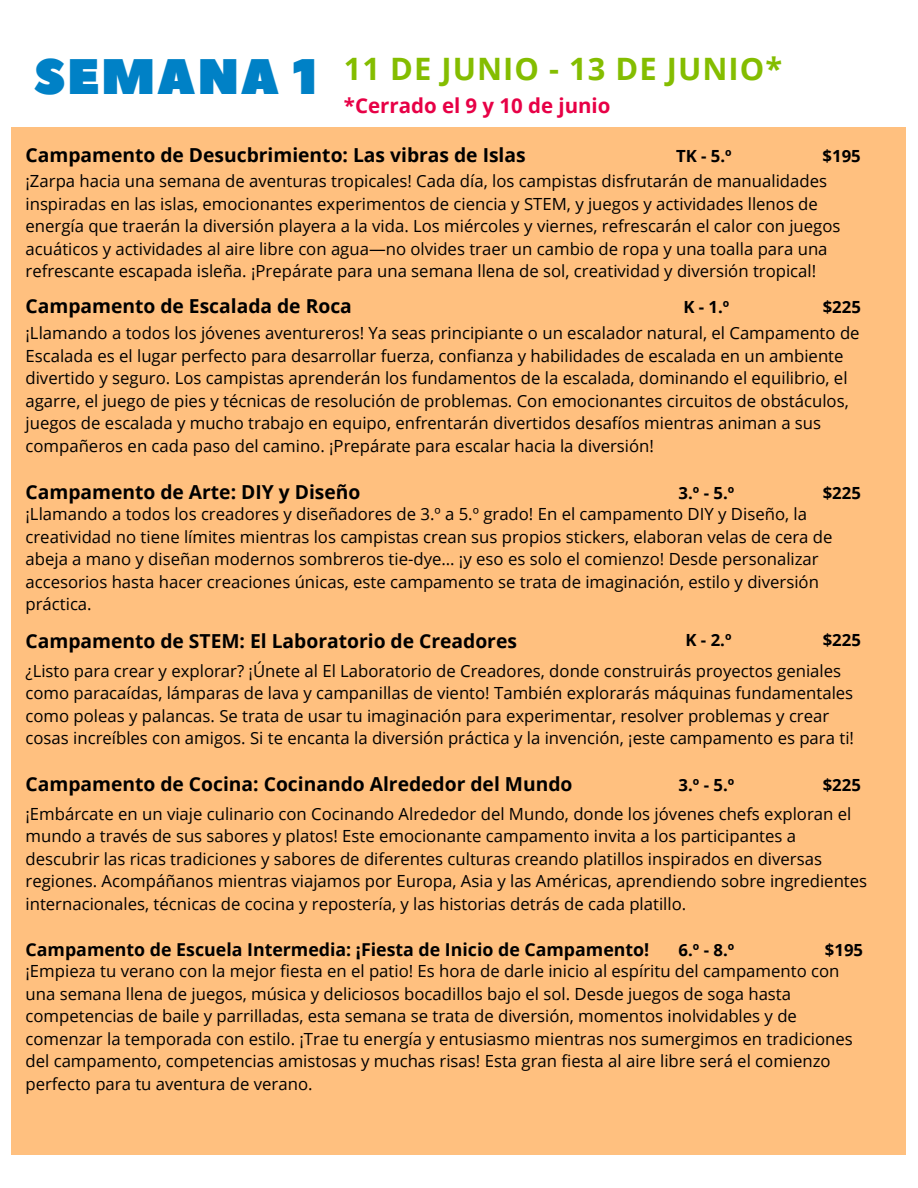
<style>
.page{position:relative;width:918px;height:1188px;background:#fff}
.page>*{position:absolute;margin:0;border:0;box-sizing:border-box;transform-origin:0 0}
.t1{font:49.8px "Peace Sans";letter-spacing:.035em;color:#0081c6}
.t2{font:700 30.9px "Open Sans";letter-spacing:.035em;color:#84bd00}
.t3{font:700 20.4px "Open Sans";color:#e70046}
.t4{font:700 19.35px "Open Sans";color:#000}
.t5{font:700 17.85px "Open Sans";color:#000}
.t6{font:16.8px/22.5px "Open Sans";color:#000}
.t7{font:700 16.8px "Open Sans";color:#000}
</style>
<div class="page">
<div style="left:12px;top:127px;width:894px;height:1027px;background:#ffc07f"></div>
<h5 class="t1" style="left:34px;top:44px;width:284px">SEMANA 1</h5>
<p class="t2" style="left:344px;top:47px;width:440px">11 DE JUNIO - 13 DE JUNIO*</p>
<h5 class="t3" style="left:344px;top:91px;width:268px">*Cerrado el 9 y 10 de junio</h5>
<h2 class="t4" style="left:26px;top:141px;width:502px">Campamento de Desucbrimiento: Las vibras de Islas</h2>
<h3 class="t7" style="left:676px;top:144px;width:57px">TK - 5.º</h3>
<h3 class="t7" style="left:823px;top:144px;width:40px">$195</h3>
<h1 class="t6" style="left:26px;top:169px;width:817px">¡Zarpa hacia una semana de aventuras tropicales! Cada día, los campistas disfrutarán de manualidades inspiradas en las islas, emocionantes experimentos de ciencia y STEM, y juegos y actividades llenos de energía que traerán la diversión playera a la vida. Los miércoles y viernes, refrescarán el calor con juegos acuáticos y actividades al aire libre con agua—no olvides traer un cambio de ropa y una toalla para una refrescante escapada isleña. ¡Prepárate para una semana llena de sol, creatividad y diversión tropical!</h1>
<h5 class="t4" style="left:26px;top:293px;width:328px">Campamento de Escalada de Roca</h5>
<h5 class="t7" style="left:684px;top:295px;width:47px">K - 1.º</h5>
<p class="t7" style="left:823px;top:295px;width:40px">$225</p>
<h3 class="t6" style="left:26px;top:321px;width:836px">¡Llamando a todos los jóvenes aventureros! Ya seas principiante o un escalador natural, el Campamento de Escalada es el lugar perfecto para desarrollar fuerza, confianza y habilidades de escalada en un ambiente divertido y seguro. Los campistas aprenderán los fundamentos de la escalada, dominando el equilibrio, el agarre, el juego de pies y técnicas de resolución de problemas. Con emocionantes circuitos de obstáculos, juegos de escalada y mucho trabajo en equipo, enfrentarán divertidos desafíos mientras animan a sus compañeros en cada paso del camino. ¡Prepárate para escalar hacia la diversión!</h3>
<h4 class="t4" style="left:26px;top:478px;width:336px">Campamento de Arte: DIY y Diseño</h4>
<h5 class="t7" style="left:679px;top:481px;width:57px">3.º - 5.º</h5>
<p class="t7" style="left:823px;top:481px;width:40px">$225</p>
<h3 class="t6" style="left:26px;top:503px;width:808px">¡Llamando a todos los creadores y diseñadores de 3.º a 5.º grado! En el campamento DIY y Diseño, la creatividad no tiene límites mientras los campistas crean sus propios stickers, elaboran velas de cera de abeja a mano y diseñan modernos sombreros tie-dye… ¡y eso es solo el comienzo! Desde personalizar accesorios hasta hacer creaciones únicas, este campamento se trata de imaginación, estilo y diversión práctica.</h3>
<h4 class="t4" style="left:26px;top:627px;width:493px">Campamento de STEM: El Laboratorio de Creadores</h4>
<h5 class="t7" style="left:686px;top:628px;width:47px">K - 2.º</h5>
<p class="t6" style="left:26px;top:659px;width:830px">¿Listo para crear y explorar? ¡Únete al El Laboratorio de Creadores, donde construirás proyectos geniales como paracaídas, lámparas de lava y campanillas de viento! También explorarás máquinas fundamentales como poleas y palancas. Se trata de usar tu imaginación para experimentar, resolver problemas y crear cosas increíbles con amigos. Si te encanta la diversión práctica y la invención, ¡este campamento es para ti!</p>
<h3 class="t7" style="left:823px;top:628px;width:40px">$225</h3>
<h4 class="t4" style="left:26px;top:770px;width:548px">Campamento de Cocina: Cocinando Alrededor del Mundo</h4>
<h5 class="t7" style="left:679px;top:773px;width:57px">3.º - 5.º</h5>
<p class="t7" style="left:823px;top:773px;width:40px">$225</p>
<h3 class="t6" style="left:26px;top:802px;width:843px">¡Embárcate en un viaje culinario con Cocinando Alrededor del Mundo, donde los jóvenes chefs exploran el mundo a través de sus sabores y platos! Este emocionante campamento invita a los participantes a descubrir las ricas tradiciones y sabores de diferentes culturas creando platillos inspirados en diversas regiones. Acompáñanos mientras viajamos por Europa, Asia y las Américas, aprendiendo sobre ingredientes internacionales, técnicas de cocina y repostería, y las historias detrás de cada platillo.</h3>
<h5 class="t5" style="left:26px;top:937px;width:625px">Campamento de Escuela Intermedia: ¡Fiesta de Inicio de Campamento!</h5>
<h5 class="t6" style="left:26px;top:960px;width:829px">¡Empieza tu verano con la mejor fiesta en el patio! Es hora de darle inicio al espíritu del campamento con una semana llena de juegos, música y deliciosos bocadillos bajo el sol. Desde juegos de soga hasta competencias de baile y parrilladas, esta semana se trata de diversión, momentos inolvidables y de comenzar la temporada con estilo. ¡Trae tu energía y entusiasmo mientras nos sumergimos en tradiciones del campamento, competencias amistosas y muchas risas! Esta gran fiesta al aire libre será el comienzo perfecto para tu aventura de verano.</h5>
<p class="t7" style="left:679px;top:938px;width:57px">6.º - 8.º</p>
<h5 class="t7" style="left:825px;top:938px;width:40px">$195</h5>
</div>
